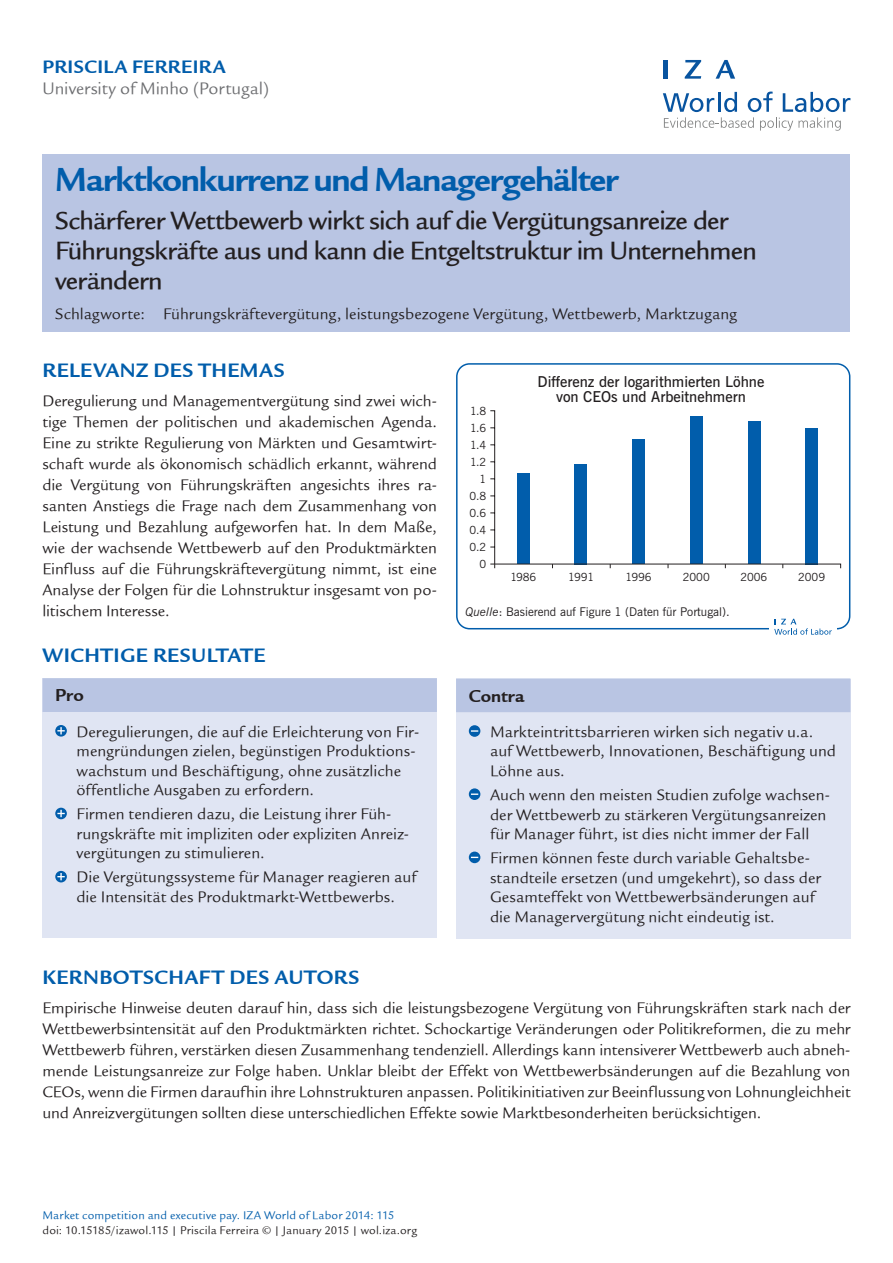
<style>
.page{position:relative;width:893px;height:1263px;background:#fff}
.page>*{position:absolute;margin:0;border:0;box-sizing:border-box;transform-origin:0 0}
.t1{font:36px "Legacy Sans ITCTT Bold";letter-spacing:-.03em;color:#015dab}
.t2{font:27px/30px "Legacy Sans Md ITCTT Medium";letter-spacing:-.025em;color:#231f20}
.t3{font:21px "Legacy Sans ITCTT Bold";letter-spacing:.02em;color:#015dab}
.t4{font:19.5px "Legacy Sans ITCTT Bold";letter-spacing:.02em;color:#015dab}
.t5{font:18.75px "Legacy Sans ITCTT Bold";color:#231f20}
.t6{font:18px "Legacy Sans ITCTT Book";letter-spacing:-.005em;color:#6c6d70}
.t7{font:16.5px/21px "Legacy Sans ITCTT Book";letter-spacing:.005em;color:#231f20}
.t8{font:600 15px/15px "News Gothic BT";color:#231f20;text-align:center}
.t9{font:12px "Legacy Sans ITCTT Book";letter-spacing:.015em;color:#231f20}
.t10{font:12px "Legacy Sans ITCTT Book";letter-spacing:.015em;color:#015dab}
.t11{font:12px "News Gothic BT";color:#231f20}
.t12{font:11.25px/17px "News Gothic BT";letter-spacing:-.005em;color:#231f20;text-align:right}
.s1{font-style:italic}
</style>
<div class="page">
<svg style="left:663px;top:92px;width:187px;height:39px"></svg>
<hr style="left:664px;top:60px;width:4px;height:19px;background:#0854a0">
<svg style="left:685px;top:60px;width:16px;height:19px"></svg>
<svg style="left:716px;top:60px;width:19px;height:19px"></svg>
<div style="left:43px;top:154px;width:807px;height:177px;background:#b9c5e3"></div>
<div style="left:43px;top:678px;width:394px;height:260px;background:#e0e5f3"></div>
<div style="left:43px;top:678px;width:394px;height:34px;background:#b9c5e3"></div>
<svg style="left:55px;top:725px;width:12px;height:12px"></svg>
<svg style="left:57px;top:727px;width:8px;height:7px"></svg>
<svg style="left:55px;top:808px;width:12px;height:11px"></svg>
<svg style="left:57px;top:810px;width:8px;height:7px"></svg>
<svg style="left:55px;top:871px;width:12px;height:11px"></svg>
<svg style="left:57px;top:873px;width:8px;height:7px"></svg>
<div style="left:456px;top:679px;width:394px;height:259px;background:#e0e5f3"></div>
<div style="left:456px;top:678px;width:394px;height:34px;background:#b9c5e3"></div>
<div style="left:469px;top:725px;width:11px;height:12px;background:#015dab;border-radius:50%"></div>
<svg style="left:471px;top:730px;width:7px;height:2px"></svg>
<div style="left:469px;top:788px;width:11px;height:12px;background:#015dab;border-radius:50%"></div>
<svg style="left:471px;top:793px;width:7px;height:2px"></svg>
<svg style="left:469px;top:851px;width:11px;height:12px"></svg>
<div style="left:456px;top:363px;width:394px;height:266px;border:2px solid #015dab;border-radius:13px"></div>
<svg style="left:490px;top:410px;width:351px;height:159px"></svg>
<div style="left:769px;top:613px;width:68px;height:27px;background:#fff"></div>
<svg style="left:774px;top:619px;width:58px;height:16px"></svg>
<p class="t4" style="left:43px;top:55px;width:185px">PRISCILA FERREIRA</p>
<p class="t6" style="left:43px;top:79px;width:228px">University of Minho (Portugal)</p>
<h1 class="t1" style="left:55px;top:159px;width:565px">Marktkonkurrenz und Managergehälter</h1>
<h2 class="t2" style="left:55px;top:206px;width:703px">Schärferer Wettbewerb wirkt sich auf die Vergütungsanreize der<br>Führungskräfte aus und kann die Entgeltstruktur im Unternehmen verändern</h2>
<p class="t7" style="left:55px;top:303px;width:683px">Schlagworte: Führungskräftevergütung, leistungsbezogene Vergütung, Wettbewerb, Marktzugang</p>
<p class="t3" style="left:43px;top:358px;width:244px">RELEVANZ DES THEMAS</p>
<p class="t7" style="left:43px;top:391px;width:396px;text-align:justify">Deregulierung und Managementvergütung sind zwei wich&shy;tige Themen der politischen und akademischen Agenda.<br>Eine zu strikte Regulierung von Märkten und Gesamtwirt&shy;schaft wurde als ökonomisch schädlich erkannt, während die Vergütung von Führungskräften angesichts ihres ra&shy;santen Anstiegs die Frage nach dem Zusammenhang von Leistung und Bezahlung aufgeworfen hat. In dem Maße, wie der wachsende Wettbewerb auf den Produktmärkten Einfluss auf die Führungskräftevergütung nimmt, ist eine Analyse der Folgen für die Lohnstruktur insgesamt von po&shy;litischem Interesse.</p>
<p class="t3" style="left:43px;top:643px;width:225px">WICHTIGE RESULTATE</p>
<p class="t5" style="left:55px;top:685px;width:30px">Pro</p>
<p class="t7" style="left:77px;top:722px;width:344px;line-height:19.5px">Deregulierungen, die auf die Erleichterung von Fir&shy;mengründungen zielen, begünstigen Produktions&shy;wachstum und Beschäftigung, ohne zusätzliche öffentliche Ausgaben zu erfordern.</p>
<p class="t7" style="left:77px;top:804px;width:334px;line-height:19.5px">Firmen tendieren dazu, die Leistung ihrer Füh&shy;rungskräfte mit impliziten oder expliziten Anreiz&shy;vergütungen zu stimulieren.</p>
<p class="t7" style="left:77px;top:868px;width:341px;line-height:19.5px">Die Vergütungssysteme für Manager reagieren auf die Intensität des Produktmarkt-Wettbewerbs.</p>
<p class="t12" style="left:469px;top:403px;width:18px">1.8<br>1.6<br>1.4<br>1.2<br>1<br>0.8<br>0.6<br>0.4<br>0.2<br>0</p>
<p class="t8" style="left:537px;top:375px;width:228px">Differenz der logarithmierten Löhne von CEOs und Arbeitnehmern</p>
<p class="t12" style="left:510px;top:569px;width:27px">1986</p>
<p class="t12" style="left:568px;top:569px;width:27px">1991</p>
<p class="t12" style="left:626px;top:569px;width:27px">1996</p>
<p class="t12" style="left:683px;top:569px;width:28px">2000</p>
<p class="t12" style="left:740px;top:569px;width:28px">2006</p>
<p class="t12" style="left:798px;top:569px;width:28px">2009</p>
<p class="t11" style="left:466px;top:604px;width:266px"><span class="s1">Quelle</span>: Basierend auf Figure 1 (Daten für Portugal).</p>
<p class="t5" style="left:469px;top:685px;width:57px">Contra</p>
<p class="t7" style="left:490px;top:722px;width:347px;line-height:19.5px">Markteintrittsbarrieren wirken sich negativ u.a. auf Wettbewerb, Innovationen, Beschäftigung und<br>Löhne aus.</p>
<p class="t7" style="left:490px;top:785px;width:341px;line-height:19.5px">Auch wenn den meisten Studien zufolge wachsen&shy;der Wettbewerb zu stärkeren Vergütungsanreizen für Manager führt, ist dies nicht immer der Fall</p>
<p class="t7" style="left:490px;top:848px;width:332px;line-height:19.5px">Firmen können feste durch variable Gehaltsbe&shy;standteile ersetzen (und umgekehrt), so dass der Gesamteffekt von Wettbewerbsänderungen auf die Managervergütung nicht eindeutig ist.</p>
<p class="t3" style="left:43px;top:965px;width:319px">KERNBOTSCHAFT DES AUTORS</p>
<p class="t7" style="left:43px;top:997px;width:809px;text-align:justify">Empirische Hinweise deuten darauf hin, dass sich die leistungsbezogene Vergütung von Führungskräften stark nach der Wettbewerbsintensität auf den Produktmärkten richtet. Schockartige Veränderungen oder Politikreformen, die zu mehr Wettbewerb führen, verstärken diesen Zusammenhang tendenziell. Allerdings kann intensiverer Wettbewerb auch abneh&shy;mende Leistungsanreize zur Folge haben. Unklar bleibt der Effekt von Wettbewerbsänderungen auf die Bezahlung von CEOs, wenn die Firmen daraufhin ihre Lohnstrukturen anpassen. Politikinitiativen zur Beeinflussung von Lohnungleichheit und Anreizvergütungen sollten diese unterschiedlichen Effekte sowie Marktbesonderheiten berücksichtigen.</p>
<p class="t10" style="left:43px;top:1209px;width:353px">Market competition and executive pay. IZA World of Labor 2014: 115</p>
<p class="t9" style="left:43px;top:1224px;width:376px">doi: 10.15185/izawol.115 | Priscila Ferreira © | January 2015 | wol.iza.org</p>
</div>
